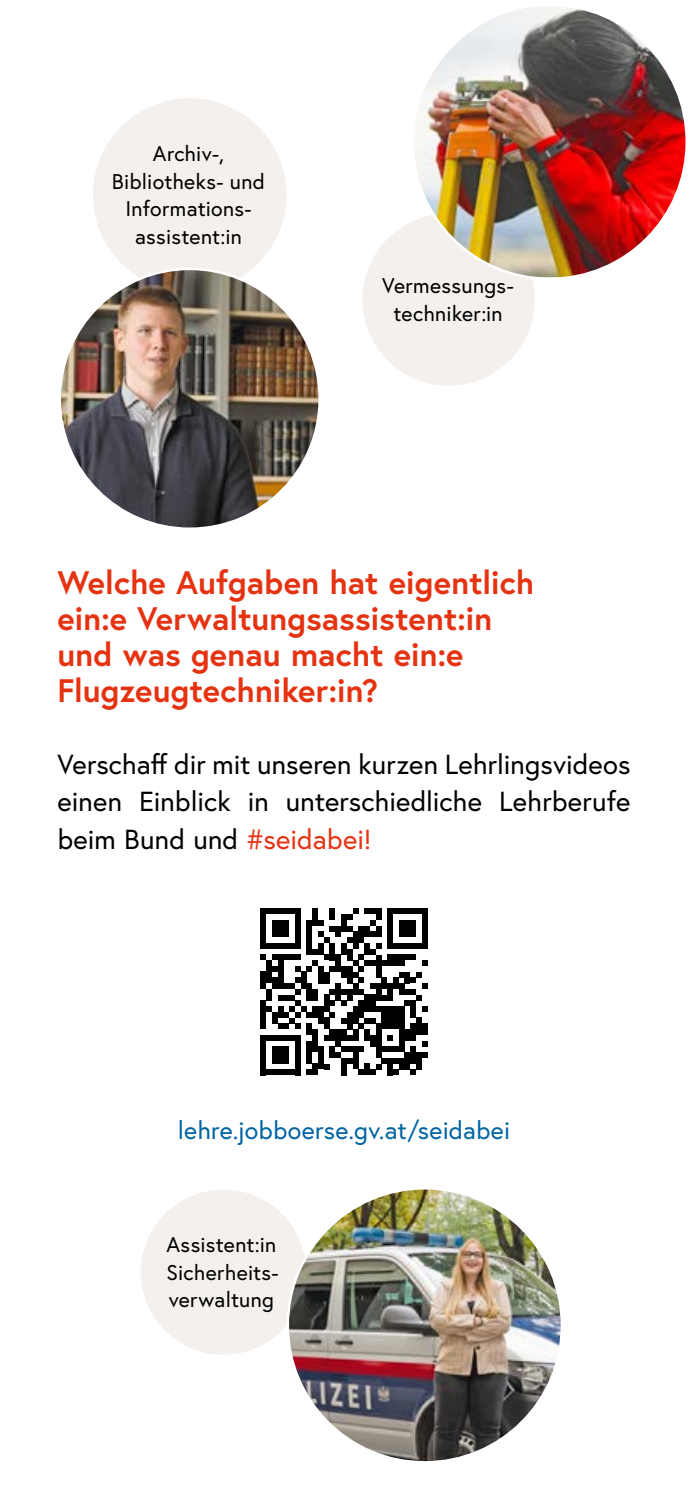
<style>
.page{position:relative;width:688px;height:1489px;background:#fff}
.page>*{position:absolute;margin:0;border:0;box-sizing:border-box;transform-origin:0 0}
.h2_ohne_Nummerierung_2{font:700 32.5px/35.8px "Europa Austria";letter-spacing:-.005em;color:#e53312}
.p_Introtext{font:27.5px/37.2px "Europa Austria";letter-spacing:.005em;color:#000;text-align:justify}
.Grundformat{font:25px "Europa Austria";letter-spacing:.005em;color:#0064a3}
.t1{font:21.25px/27.5px "Europa Austria";letter-spacing:.01em;color:#000;text-align:center}
.s1{color:#e53312}
</style>
<div class="page">
<div style="left:92px;top:97px;width:196px;height:196px;background:#f3f0ed;border-radius:50%"></div>
<div style="left:361px;top:212px;width:175px;height:175px;background:#f3f0ed;border-radius:50%"></div>
<div style="left:139px;top:1188px;width:168px;height:167px;background:#f3f0ed;border-radius:50%"></div>
<svg style="left:260px;top:908px;width:167px;height:167px"></svg>
<img style="left:412px;top:7px;width:272px;height:270px">
<img style="left:60px;top:269px;width:259px;height:259px;border-radius:130px">
<img style="left:288px;top:1188px;width:273px;height:274px;border-radius:137px">
<p class="t1" style="left:112px;top:139px;width:155px">Archiv-,<br>Bibliotheks- und<br>Informations&shy;assistent:in</p>
<p class="t1" style="left:382px;top:272px;width:133px">Vermessungs&shy;techniker:in</p>
<h2 class="h2_ohne_Nummerierung_2" style="left:57px;top:564px;width:478px">Welche Aufgaben hat eigentlich ein:e Verwaltungsassistent:in und was genau macht ein:e<br>Flugzeugtechniker:in?</h2>
<p class="p_Introtext" style="left:57px;top:745px;width:574px">Verschaff dir mit unseren kurzen Lehrlingsvideos einen Einblick in unterschiedliche Lehrberufe beim Bund und <span class="s1">#seidabei!</span></p>
<p class="Grundformat" style="left:178px;top:1113px;width:334px">lehre.jobboerse.gv.at/seidabei</p>
<p class="t1" style="left:166px;top:1230px;width:114px;text-align:justify">Assistent:in Sicherheits&shy;verwaltung</p>
</div>
